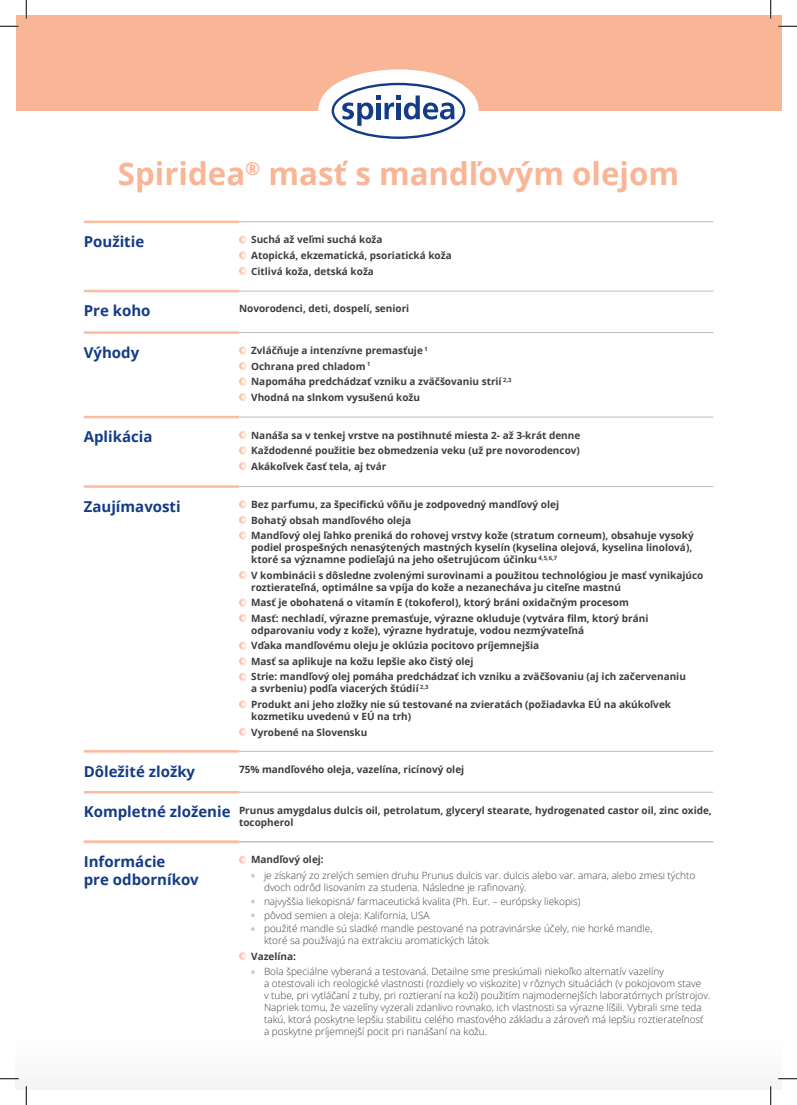
<style>
.page{position:relative;width:797px;height:1105px;background:#fff}
.page>*{position:absolute;margin:0;border:0;box-sizing:border-box;transform-origin:0 0}
.t1{font:700 31.25px "Open Sans";color:#f9b697}
.t2{font:700 15px/18px "Open Sans";color:#143b85}
.t3{font:700 10px/12px "Open Sans";color:#3e3e3f}
.t4{font:300 10px/12px "Open Sans";color:#3e3e3f}
</style>
<div class="page">
<div style="left:16px;top:16px;width:765px;height:95px;background:#f9b697"></div>
<svg style="left:318px;top:69px;width:161px;height:70px"></svg>
<hr style="left:84px;top:221px;width:155px;height:2px;background:#fabda0">
<hr style="left:84px;top:290px;width:155px;height:2px;background:#fabda0">
<hr style="left:84px;top:416px;width:155px;height:2px;background:#fabda0">
<hr style="left:84px;top:485px;width:155px;height:3px;background:#fabda0">
<hr style="left:84px;top:750px;width:155px;height:3px;background:#fabda0">
<hr style="left:84px;top:791px;width:155px;height:2px;background:#fabda0">
<hr style="left:239px;top:222px;width:474px;height:1px;background:#bcbdc0">
<hr style="left:239px;top:291px;width:474px;height:1px;background:#bcbdc0">
<hr style="left:239px;top:417px;width:474px;height:1px;background:#bcbdc0">
<hr style="left:239px;top:486px;width:474px;height:1px;background:#bcbdc0">
<hr style="left:239px;top:751px;width:474px;height:1px;background:#bcbdc0">
<hr style="left:239px;top:792px;width:474px;height:1px;background:#bcbdc0">
<div style="left:239px;top:236px;width:8px;height:8px;border:3px solid #fabda0;border-radius:50%"></div>
<div style="left:239px;top:251px;width:8px;height:8px;border:3px solid #fabda0;border-radius:50%"></div>
<div style="left:239px;top:267px;width:8px;height:8px;border:3px solid #fabda0;border-radius:50%"></div>
<div style="left:239px;top:431px;width:8px;height:8px;border:3px solid #fabda0;border-radius:50%"></div>
<div style="left:239px;top:446px;width:8px;height:9px;border:3px solid #fabda0;border-radius:50%"></div>
<div style="left:239px;top:462px;width:8px;height:8px;border:3px solid #fabda0;border-radius:50%"></div>
<div style="left:239px;top:500px;width:8px;height:8px;border:3px solid #fabda0;border-radius:50%"></div>
<div style="left:239px;top:516px;width:8px;height:8px;border:3px solid #fabda0;border-radius:50%"></div>
<div style="left:239px;top:531px;width:8px;height:9px;border:3px solid #fabda0;border-radius:50%"></div>
<div style="left:239px;top:571px;width:8px;height:8px;border:3px solid #fabda0;border-radius:50%"></div>
<div style="left:239px;top:598px;width:8px;height:9px;border:3px solid #fabda0;border-radius:50%"></div>
<div style="left:239px;top:614px;width:8px;height:8px;border:3px solid #fabda0;border-radius:50%"></div>
<div style="left:239px;top:641px;width:8px;height:9px;border:3px solid #fabda0;border-radius:50%"></div>
<div style="left:239px;top:657px;width:8px;height:8px;border:3px solid #fabda0;border-radius:50%"></div>
<div style="left:239px;top:673px;width:8px;height:8px;border:3px solid #fabda0;border-radius:50%"></div>
<div style="left:239px;top:700px;width:8px;height:8px;border:3px solid #fabda0;border-radius:50%"></div>
<div style="left:239px;top:728px;width:8px;height:8px;border:3px solid #fabda0;border-radius:50%"></div>
<hr style="left:84px;top:840px;width:155px;height:3px;background:#fabda0">
<hr style="left:239px;top:841px;width:474px;height:1px;background:#bcbdc0">
<div style="left:239px;top:855px;width:8px;height:9px;border:3px solid #fabda0;border-radius:50%"></div>
<svg style="left:251px;top:874px;width:4px;height:4px"></svg>
<svg style="left:251px;top:899px;width:4px;height:4px"></svg>
<svg style="left:251px;top:913px;width:4px;height:4px"></svg>
<svg style="left:251px;top:927px;width:4px;height:4px"></svg>
<div style="left:239px;top:952px;width:8px;height:8px;border:3px solid #fabda0;border-radius:50%"></div>
<svg style="left:251px;top:970px;width:4px;height:4px"></svg>
<hr style="left:84px;top:331px;width:155px;height:3px;background:#fabda0">
<hr style="left:239px;top:332px;width:474px;height:1px;background:#bcbdc0">
<div style="left:239px;top:346px;width:8px;height:9px;border:3px solid #fabda0;border-radius:50%"></div>
<div style="left:239px;top:362px;width:8px;height:8px;border:3px solid #fabda0;border-radius:50%"></div>
<div style="left:239px;top:377px;width:8px;height:9px;border:3px solid #fabda0;border-radius:50%"></div>
<div style="left:239px;top:393px;width:8px;height:8px;border:3px solid #fabda0;border-radius:50%"></div>
<svg style="left:0;top:25px;width:19px;height:2px"></svg>
<svg style="left:778px;top:25px;width:19px;height:2px"></svg>
<svg style="left:0;top:1078px;width:19px;height:1px"></svg>
<svg style="left:778px;top:1078px;width:19px;height:1px"></svg>
<svg style="left:25px;top:0;width:2px;height:19px"></svg>
<svg style="left:25px;top:1086px;width:2px;height:19px"></svg>
<svg style="left:770px;top:0;width:1px;height:19px"></svg>
<svg style="left:770px;top:1086px;width:1px;height:19px"></svg>
<p class="t1" style="left:118px;top:152px;width:563px">Spiridea<sup>®</sup> masť s mandľovým olejom</p>
<p class="t2" style="left:84px;top:232px;width:62px">Použitie</p>
<p class="t2" style="left:84px;top:301px;width:68px">Pre koho</p>
<p class="t3" style="left:251px;top:234px;width:133px">Suchá až veľmi suchá koža</p>
<p class="t3" style="left:251px;top:249px;width:202px">Atopická, ekzematická, psoriatická koža</p>
<p class="t3" style="left:251px;top:265px;width:124px">Citlivá koža, detská koža</p>
<p class="t3" style="left:239px;top:303px;width:172px">Novorodenci, deti, dospelí, seniori</p>
<p class="t2" style="left:84px;top:343px;width:57px">Výhody</p>
<p class="t3" style="left:251px;top:344px;width:178px">Zvláčňuje a intenzívne premasťuje <sup>1</sup></p>
<p class="t3" style="left:251px;top:360px;width:121px">Ochrana pred chladom <sup>1</sup></p>
<p class="t3" style="left:251px;top:375px;width:262px">Napomáha predchádzať vzniku a zväčšovaniu strií <sup>2,3</sup></p>
<p class="t3" style="left:251px;top:391px;width:170px">Vhodná na slnkom vysušenú kožu</p>
<p class="t2" style="left:84px;top:427px;width:70px">Aplikácia</p>
<p class="t2" style="left:84px;top:497px;width:98px">Zaujímavosti</p>
<p class="t2" style="left:84px;top:762px;width:113px">Dôležité zložky</p>
<p class="t2" style="left:84px;top:803px;width:148px">Kompletné zloženie</p>
<p class="t3" style="left:251px;top:429px;width:330px">Nanáša sa v tenkej vrstve na postihnuté miesta 2- až 3-krát denne</p>
<p class="t3" style="left:251px;top:444px;width:330px">Každodenné použitie bez obmedzenia veku (už pre novorodencov)</p>
<p class="t3" style="left:251px;top:460px;width:137px">Akákoľvek časť tela, aj tvár</p>
<p class="t3" style="left:251px;top:498px;width:309px">Bez parfumu, za špecifickú vôňu je zodpovedný mandľový olej</p>
<p class="t3" style="left:251px;top:514px;width:162px">Bohatý obsah mandľového oleja</p>
<p class="t3" style="left:251px;top:529px;width:444px">Mandľový olej ľahko preniká do rohovej vrstvy kože (stratum corneum), obsahuje vysoký podiel prospešných nenasýtených mastných kyselín (kyselina olejová, kyselina linolová), ktoré sa významne podieľajú na jeho ošetrujúcom účinku <sup>4,5,6,7</sup></p>
<p class="t3" style="left:251px;top:569px;width:454px">V kombinácii s dôsledne zvolenými surovinami a použitou technológiou je masť vynikajúco roztierateľná, optimálne sa vpíja do kože a nezanecháva ju citeľne mastnú</p>
<p class="t3" style="left:251px;top:596px;width:379px">Masť je obohatená o vitamín E (tokoferol), ktorý bráni oxidačným procesom</p>
<p class="t3" style="left:251px;top:612px;width:399px">Masť: nechladí, výrazne premasťuje, výrazne okluduje (vytvára film, ktorý bráni odparovaniu vody z kože), výrazne hydratuje, vodou nezmývateľná</p>
<p class="t3" style="left:251px;top:639px;width:289px">Vďaka mandľovému oleju je oklúzia pocitovo príjemnejšia</p>
<p class="t3" style="left:251px;top:655px;width:224px">Masť sa aplikuje na kožu lepšie ako čistý olej</p>
<p class="t3" style="left:251px;top:671px;width:436px">Strie: mandľový olej pomáha predchádzať ich vzniku a zväčšovaniu (aj ich začervenaniu a svrbeniu) podľa viacerých štúdií <sup>2,3</sup></p>
<p class="t3" style="left:251px;top:698px;width:421px">Produkt ani jeho zložky nie sú testované na zvieratách (požiadavka EÚ na akúkoľvek kozmetiku uvedenú v EÚ na trh)</p>
<p class="t3" style="left:251px;top:726px;width:118px">Vyrobené na Slovensku</p>
<p class="t3" style="left:239px;top:763px;width:227px">75% mandľového oleja, vazelína, ricínový olej</p>
<p class="t3" style="left:239px;top:804px;width:474px">Prunus amygdalus dulcis oil, petrolatum, glyceryl stearate, hydrogenated castor oil, zinc oxide, tocopherol</p>
<p class="t2" style="left:84px;top:852px;width:116px">Informácie<br>pre odborníkov</p>
<p class="t3" style="left:251px;top:853px;width:74px">Mandľový olej:</p>
<p class="t4" style="left:264px;top:869px;width:433px">je získaný zo zrelých semien druhu Prunus dulcis var. dulcis alebo var. amara, alebo zmesi týchto dvoch odrôd lisovaním za studena. Následne je rafinovaný.</p>
<p class="t4" style="left:264px;top:895px;width:318px">najvyššia liekopisná/ farmaceutická kvalita (Ph. Eur. – európsky liekopis)</p>
<p class="t4" style="left:264px;top:909px;width:167px">pôvod semien a oleja: Kalifornia, USA</p>
<p class="t4" style="left:264px;top:922px;width:390px">použité mandle sú sladké mandle pestované na potravinárske účely, nie horké mandle, ktoré sa používajú na extrakciu aromatických látok</p>
<p class="t3" style="left:251px;top:950px;width:46px">Vazelína:</p>
<p class="t4" style="left:264px;top:965px;width:448px">Bola špeciálne vyberaná a testovaná. Detailne sme preskúmali niekoľko alternatív vazelíny<br>a otestovali ich reologické vlastnosti (rozdiely vo viskozite) v rôznych situáciách (v pokojovom stave<br>v tube, pri vytláčaní z tuby, pri roztieraní na koži) použitím najmodernejších laboratórnych prístrojov.<br>Napriek tomu, že vazelíny vyzerali zdanlivo rovnako, ich vlastnosti sa výrazne líšili. Vybrali sme teda takú, ktorá poskytne lepšiu stabilitu celého masťového základu a zároveň má lepšiu roztierateľnosť a poskytne príjemnejší pocit pri nanášaní na kožu.</p>
</div>
